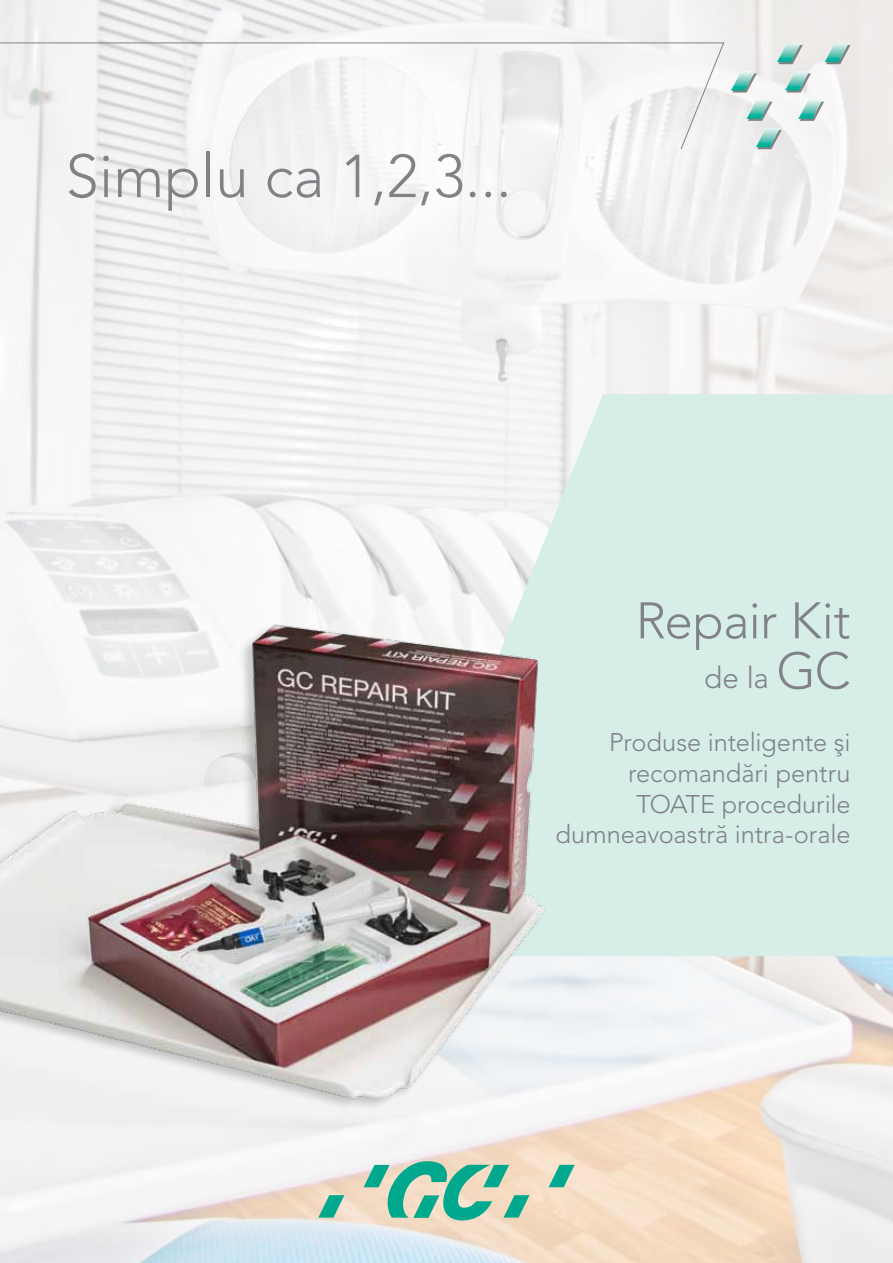
<style>
.page{position:relative;width:893px;height:1263px;background:#fff}
.page>*{position:absolute;margin:0;border:0;box-sizing:border-box;transform-origin:0 0}
.t1{font:300 60px "Avenir";color:#808285}
.t2{font:300 50.85px "Avenir";letter-spacing:-.015em;color:#808285}
.t3{font:300 29.7px "Avenir";color:#808285}
.t4{font:300 25.5px/30.5px "Avenir";letter-spacing:-.005em;color:#808285;text-align:right}
.s1{font-size:50.85px}
</style>
<div class="page">
<img style="left:0;top:0;width:893px;height:1263px">
<svg style="left:379px;top:394px;width:514px;height:562px;fill:#d6ede8"></svg>
<img style="left:0;top:595px;width:632px;height:582px">
<svg style="left:778px;top:45px;width:25px;height:19px"></svg>
<svg style="left:732px;top:73px;width:25px;height:20px"></svg>
<svg style="left:748px;top:102px;width:24px;height:19px"></svg>
<svg style="left:826px;top:45px;width:24px;height:19px"></svg>
<svg style="left:786px;top:73px;width:25px;height:20px"></svg>
<svg style="left:800px;top:102px;width:24px;height:19px"></svg>
<svg style="left:757px;top:130px;width:25px;height:19px"></svg>
<img style="left:777px;top:43px;width:24px;height:19px">
<img style="left:731px;top:71px;width:24px;height:19px">
<img style="left:746px;top:100px;width:25px;height:19px">
<img style="left:825px;top:43px;width:24px;height:19px">
<img style="left:785px;top:71px;width:24px;height:19px">
<img style="left:798px;top:100px;width:24px;height:19px">
<img style="left:756px;top:128px;width:24px;height:19px">
<svg style="left:0;top:42px;width:725px;height:108px"></svg>
<svg style="left:549px;top:1165px;width:26px;height:22px"></svg>
<svg style="left:364px;top:1161px;width:165px;height:59px"></svg>
<svg style="left:318px;top:1195px;width:26px;height:22px"></svg>
<h1 class="t1" style="left:65px;top:141px;width:448px">Simplu ca 1,2,3...</h1>
<h2 class="t2" style="left:636px;top:591px;width:216px">Repair Kit</h2>
<p class="t3" style="left:704px;top:661px;width:148px">de la <span class="s1">GC</span></p>
<p class="t4" style="left:555px;top:728px;width:296px">Produse inteligente ºi recomandãri pentru<br>TOATE procedurile dumneavoastrã intra-orale</p>
</div>
